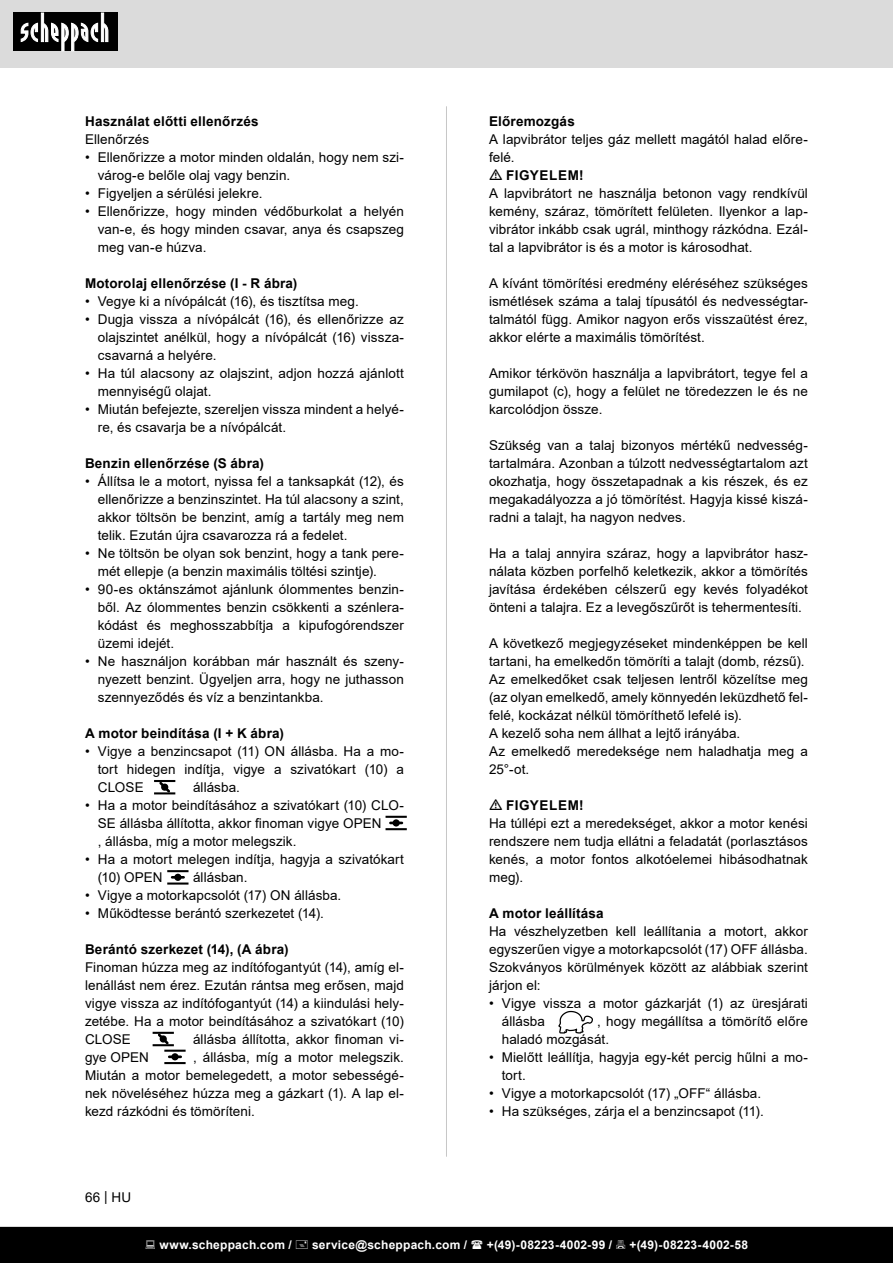
<style>
.page{position:relative;width:893px;height:1263px;background:#fff}
.page>*{position:absolute;margin:0;border:0;box-sizing:border-box;transform-origin:0 0}
.Basiseinstellung{font:13.5px/18px "Arial";letter-spacing:.005em;color:#000;text-align:justify}
.Subheadline{font:700 13.5px "Arial";letter-spacing:.015em;color:#000}
.Grundtext_TT{font:700 13.5px "Arial";letter-spacing:.045em;color:#000}
.Grundtext_Bold{font:700 13.5px "Arial";letter-spacing:.015em;color:#000}
.t1{font:700 12px "Arial";letter-spacing:.02em;color:#fff}
.t2{font:10.65px "Arial Narrow";color:#000}
</style>
<div class="page">
<div style="left:0;top:0;width:893px;height:67px;background:#dbdbdb"></div>
<div style="left:13px;top:13px;width:105px;height:38px;background:#000"></div>
<svg style="left:21px;top:13px;width:87px;height:38px"></svg>
<hr style="left:446px;top:106px;width:1px;height:1051px;background:#c7c7c7">
<svg style="left:558px;top:1010px;width:35px;height:24px"></svg>
<svg style="left:159px;top:782px;width:11px;height:10px"></svg>
<hr style="left:154px;top:780px;width:21px;height:2px;background:#000">
<hr style="left:154px;top:792px;width:21px;height:2px;background:#000">
<svg style="left:389px;top:822px;width:14px;height:2px"></svg>
<div style="left:393px;top:819px;width:7px;height:7px;background:#000;border-radius:50%"></div>
<hr style="left:386px;top:816px;width:21px;height:2px;background:#000">
<hr style="left:386px;top:828px;width:21px;height:2px;background:#000">
<hr style="left:171px;top:876px;width:14px;height:3px;background:#000">
<div style="left:174px;top:874px;width:7px;height:7px;background:#000;border-radius:50%"></div>
<hr style="left:167px;top:870px;width:22px;height:2px;background:#000">
<hr style="left:167px;top:882px;width:22px;height:2px;background:#000">
<svg style="left:158px;top:1034px;width:11px;height:10px"></svg>
<hr style="left:153px;top:1032px;width:21px;height:2px;background:#000">
<hr style="left:153px;top:1044px;width:21px;height:2px;background:#000">
<hr style="left:168px;top:1055px;width:14px;height:3px;background:#000">
<div style="left:171px;top:1053px;width:8px;height:7px;background:#000;border-radius:50%"></div>
<hr style="left:164px;top:1050px;width:22px;height:2px;background:#000">
<hr style="left:164px;top:1062px;width:22px;height:2px;background:#000">
<div style="left:0;top:1227px;width:893px;height:36px;background:#000"></div>
<p class="Subheadline" style="left:85px;top:112px;width:175px">Használat előtti ellenőrzés</p>
<p class="Basiseinstellung" style="left:85px;top:130px;width:66px">Ellenőrzés</p>
<p class="Basiseinstellung" style="left:98px;top:148px;width:308px;text-indent:-13px">• Ellenőrizze a motor minden oldalán, hogy nem szi&shy;várog-e belőle olaj vagy benzin.</p>
<p class="Basiseinstellung" style="left:85px;top:184px;width:179px">• Figyeljen a sérülési jelekre.</p>
<p class="Basiseinstellung" style="left:98px;top:202px;width:308px;text-indent:-13px">• Ellenőrizze, hogy minden védőburkolat a helyén van-e, és hogy minden csavar, anya és csapszeg meg van-e húzva.</p>
<p class="Subheadline" style="left:85px;top:274px;width:214px">Motorolaj ellenőrzése (I - R ábra)</p>
<p class="Basiseinstellung" style="left:85px;top:292px;width:275px">• Vegye ki a nívópálcát (16), és tisztítsa meg.</p>
<p class="Basiseinstellung" style="left:98px;top:310px;width:308px;text-indent:-13px">• Dugja vissza a nívópálcát (16), és ellenőrizze az olajszintet anélkül, hogy a nívópálcát (16) vissza&shy;csavarná a helyére.</p>
<p class="Basiseinstellung" style="left:98px;top:364px;width:308px;text-indent:-13px">• Ha túl alacsony az olajszint, adjon hozzá ajánlott mennyiségű olajat.</p>
<p class="Basiseinstellung" style="left:98px;top:400px;width:308px;text-indent:-13px">• Miután befejezte, szereljen vissza mindent a helyé&shy;re, és csavarja be a nívópálcát.</p>
<p class="Subheadline" style="left:85px;top:454px;width:180px">Benzin ellenőrzése (S ábra)</p>
<p class="Basiseinstellung" style="left:98px;top:472px;width:308px;text-indent:-13px">• Állítsa le a motort, nyissa fel a tanksapkát (12), és ellenőrizze a benzinszintet. Ha túl alacsony a szint, akkor töltsön be benzint, amíg a tartály meg nem telik. Ezután újra csavarozza rá a fedelet.</p>
<p class="Basiseinstellung" style="left:98px;top:544px;width:308px;text-indent:-13px">• Ne töltsön be olyan sok benzint, hogy a tank pere&shy;mét ellepje (a benzin maximális töltési szintje).</p>
<p class="Basiseinstellung" style="left:98px;top:580px;width:308px;text-indent:-13px">• 90-es oktánszámot ajánlunk ólommentes benzin&shy;ből. Az ólommentes benzin csökkenti a szénlera&shy;kódást és meghosszabbítja a kipufogórendszer üzemi idejét.</p>
<p class="Basiseinstellung" style="left:98px;top:652px;width:308px;text-indent:-13px">• Ne használjon korábban már használt és szen - nyezett benzint. Ügyeljen arra, hogy ne juthasson szennyeződés és víz a benzintankba.</p>
<p class="Subheadline" style="left:85px;top:724px;width:200px">A motor beindítása (I + K ábra)</p>
<p class="Basiseinstellung" style="left:98px;top:742px;width:308px;text-indent:-13px">• Vigye a benzincsapot (11) ON állásba. Ha a mo&shy;tort hidegen indítja, vigye a szivatókart (10) a CLOSE</p>
<p class="Basiseinstellung" style="left:193px;top:778px;width:48px">állásba.</p>
<p class="Basiseinstellung" style="left:98px;top:796px;width:308px;text-align:left;text-indent:-13px">• Ha a motor beindításához a szivatókart (10) CLO-<br>SE állásba állította, akkor finoman vigye OPEN<br>, állásba, míg a motor melegszik.</p>
<p class="Basiseinstellung" style="left:98px;top:850px;width:308px;text-indent:-13px">• Ha a motort melegen indítja, hagyja a szivatókart (10) OPEN</p>
<p class="Basiseinstellung" style="left:193px;top:868px;width:56px">állásban.</p>
<p class="Basiseinstellung" style="left:85px;top:886px;width:258px">• Vigye a motorkapcsolót (17) ON állásba.</p>
<p class="Basiseinstellung" style="left:85px;top:904px;width:241px">• Működtesse berántó szerkezetet (14).</p>
<p class="Subheadline" style="left:85px;top:940px;width:205px">Berántó szerkezet (14), (A ábra)</p>
<p class="Basiseinstellung" style="left:85px;top:958px;width:320px">Finoman húzza meg az indítófogantyút (14), amíg el&shy;lenállást nem érez. Ezután rántsa meg erősen, majd vigye vissza az indítófogantyút (14) a kiindulási hely&shy;zetébe. Ha a motor beindításához a szivatókart (10)<br>CLOSE</p>
<p class="Basiseinstellung" style="left:193px;top:1030px;width:212px">állásba állította, akkor finoman vi-</p>
<p class="Basiseinstellung" style="left:85px;top:1048px;width:66px">gye OPEN</p>
<p class="Basiseinstellung" style="left:85px;top:1048px;width:320px;text-indent:108px">, állásba, míg a motor melegszik.<br>Miután a motor bemelegedett, a motor sebességé&shy;nek növeléséhez húzza meg a gázkart (1). A lap el&shy;kezd rázkódni és tömöríteni.</p>
<p class="Basiseinstellung" style="left:85px;top:1188px;width:48px">66 | HU</p>
<p class="Grundtext_Bold" style="left:489px;top:112px;width:87px">Előremozgás</p>
<p class="Basiseinstellung" style="left:489px;top:130px;width:320px">A lapvibrátor teljes gáz mellett magától halad előre&shy;felé.</p>
<p class="Grundtext_TT" style="left:506px;top:166px;width:79px">FIGYELEM!</p>
<p class="Basiseinstellung" style="left:489px;top:184px;width:320px">A lapvibrátort ne használja betonon vagy rendkívül kemény, száraz, tömörített felületen. Ilyenkor a lap&shy;vibrátor inkább csak ugrál, minthogy rázkódna. Ezál&shy;tal a lapvibrátor is és a motor is károsodhat.</p>
<p class="Basiseinstellung" style="left:489px;top:274px;width:320px">A kívánt tömörítési eredmény eléréséhez szükséges ismétlések száma a talaj típusától és nedvességtar&shy;talmától függ. Amikor nagyon erős visszaütést érez, akkor elérte a maximális tömörítést.</p>
<p class="Basiseinstellung" style="left:489px;top:364px;width:320px">Amikor térkövön használja a lapvibrátort, tegye fel a gumilapot (c), hogy a felület ne töredezzen le és ne karcolódjon össze.</p>
<p class="Basiseinstellung" style="left:489px;top:436px;width:320px">Szükség van a talaj bizonyos mértékű nedvesség&shy;tartalmára. Azonban a túlzott nedvességtartalom azt okozhatja, hogy összetapadnak a kis részek, és ez megakadályozza a jó tömörítést. Hagyja kissé kiszá&shy;radni a talajt, ha nagyon nedves.</p>
<p class="Basiseinstellung" style="left:489px;top:544px;width:320px">Ha a talaj annyira száraz, hogy a lapvibrátor hasz&shy;nálata közben porfelhő keletkezik, akkor a tömörítés javítása érdekében célszerű egy kevés folyadékot önteni a talajra. Ez a levegőszűrőt is tehermentesíti.</p>
<p class="Basiseinstellung" style="left:489px;top:634px;width:320px">A következő megjegyzéseket mindenképpen be kell tartani, ha emelkedőn tömöríti a talajt (domb, rézsű).</p>
<p class="Basiseinstellung" style="left:489px;top:670px;width:320px">Az emelkedőket csak teljesen lentről közelítse meg (az olyan emelkedő, amely könnyedén leküzdhető fel&shy;felé, kockázat nélkül tömöríthető lefelé is).</p>
<p class="Basiseinstellung" style="left:489px;top:724px;width:253px">A kezelő soha nem állhat a lejtő irányába.</p>
<p class="Basiseinstellung" style="left:489px;top:742px;width:320px">Az emelkedő meredeksége nem haladhatja meg a<br>25°-ot.</p>
<p class="Grundtext_TT" style="left:506px;top:796px;width:79px">FIGYELEM!</p>
<p class="Basiseinstellung" style="left:489px;top:814px;width:320px">Ha túllépi ezt a meredekséget, akkor a motor kenési rendszere nem tudja ellátni a feladatát (porlasztásos kenés, a motor fontos alkotóelemei hibásodhatnak meg).</p>
<p class="Subheadline" style="left:489px;top:904px;width:116px">A motor leállítása</p>
<p class="Basiseinstellung" style="left:489px;top:922px;width:320px">Ha vészhelyzetben kell leállítania a motort, akkor egyszerűen vigye a motorkapcsolót (17) OFF állásba.</p>
<p class="Basiseinstellung" style="left:489px;top:958px;width:320px">Szokványos körülmények között az alábbiak szerint járjon el:</p>
<p class="Basiseinstellung" style="left:502px;top:994px;width:308px;text-indent:-13px">• Vigye vissza a motor gázkarját (1) az üresjárati állásba</p>
<p class="Basiseinstellung" style="left:502px;top:1012px;width:308px;text-indent:95px">, hogy megállítsa a tömörítő előre haladó mozgását.</p>
<p class="Basiseinstellung" style="left:502px;top:1048px;width:308px;text-indent:-13px">• Mielőtt leállítja, hagyja egy-két percig hűlni a mo&shy;tort.</p>
<p class="Basiseinstellung" style="left:489px;top:1084px;width:274px">• Vigye a motorkapcsolót (17) „OFF“ állásba.</p>
<p class="Basiseinstellung" style="left:489px;top:1102px;width:276px">• Ha szükséges, zárja el a benzincsapot (11).</p>
<p class="t2" style="left:602px;top:1012px;width:35px">langsam</p>
<p class="t2" style="left:682px;top:1012px;width:29px">schnell</p>
<p class="t2" style="left:602px;top:1055px;width:50px">vitesse lente</p>
<p class="t2" style="left:689px;top:1055px;width:56px">vitesse rapide</p>
<p class="t2" style="left:602px;top:1098px;width:19px">slow</p>
<p class="t2" style="left:682px;top:1098px;width:16px">fast</p>
<p class="t1" style="left:159px;top:1236px;width:134px">www.scheppach.com /</p>
<p class="t1" style="left:312px;top:1236px;width:157px">service@scheppach.com /</p>
<p class="t1" style="left:487px;top:1236px;width:127px">+(49)-08223-4002-99 /</p>
<p class="t1" style="left:629px;top:1236px;width:120px">+(49)-08223-4002-58</p>
</div>
